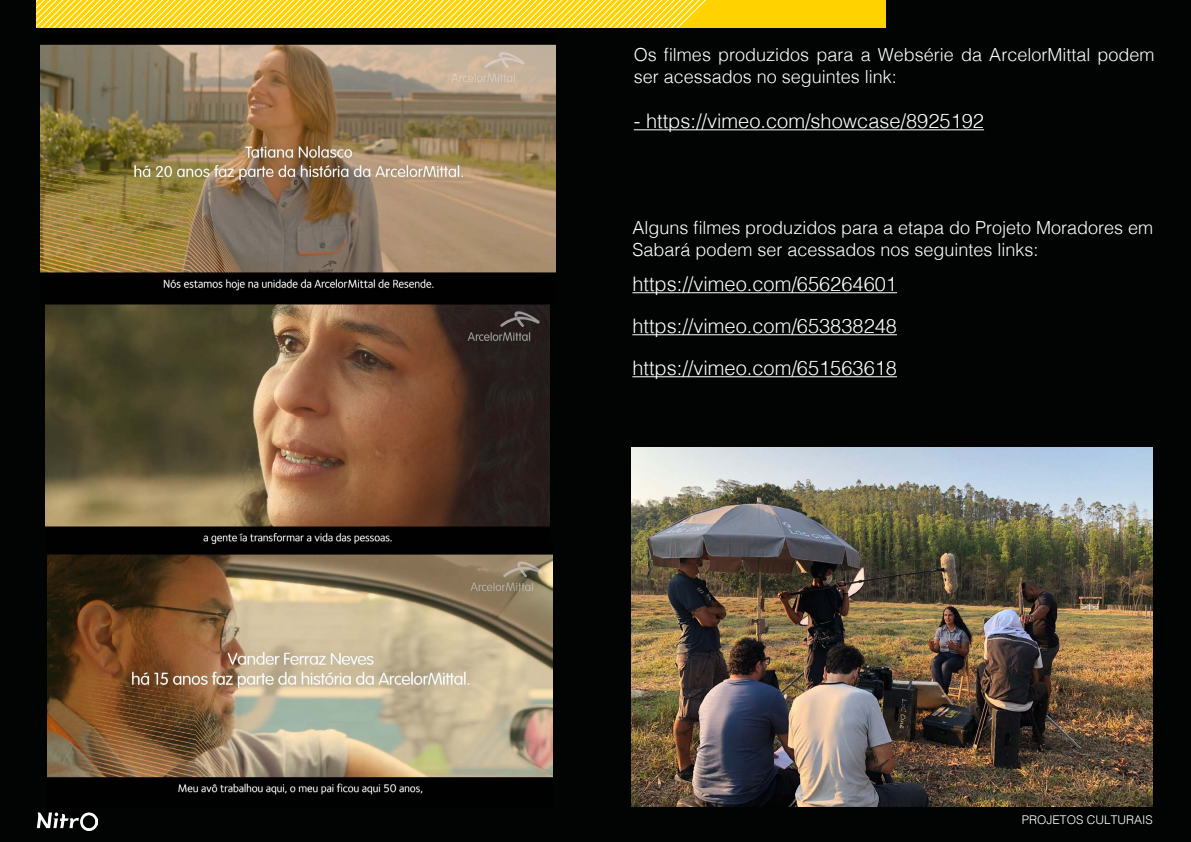
<style>
.page{position:relative;width:1191px;height:842px;background:#020403}
.page>*{position:absolute;margin:0;border:0;box-sizing:border-box;transform-origin:0 0}
.t1{font:300 20px/42px "Helvetica";color:#fff;text-align:justify}
.t2{font:300 18px/21.6px "Helvetica";color:#fff}
.t3{font:300 12px "Helvetica";color:#fff}
</style>
<div class="page">
<div style="left:36px;top:0;width:849px;height:28px;background:#ffd200"></div>
<svg style="left:36px;top:0;width:670px;height:28px"></svg>
<img style="left:36px;top:812px;width:62px;height:19px">
<img style="left:48px;top:554px;width:504px;height:241px">
<img style="left:40px;top:44px;width:515px;height:247px">
<hr style="left:634px;top:129px;width:350px;height:1px;background:#fff">
<img style="left:45px;top:304px;width:504px;height:241px">
<img style="left:631px;top:448px;width:521px;height:358px">
<hr style="left:632px;top:292px;width:265px;height:1px;background:#fff">
<hr style="left:632px;top:334px;width:265px;height:1px;background:#fff">
<hr style="left:632px;top:376px;width:265px;height:1px;background:#fff">
<p class="t2" style="left:634px;top:43px;width:522px">Os filmes produzidos para a Websérie da ArcelorMittal podem ser acessados no seguintes link:</p>
<p class="t1" style="left:634px;top:99px;width:352px">- https://vimeo.com/showcase/8925192</p>
<p class="t2" style="left:632px;top:216px;width:522px">Alguns filmes produzidos para a etapa do Projeto Moradores em<br>Sabará podem ser acessados nos seguintes links:</p>
<p class="t1" style="left:632px;top:262px;width:266px">https://vimeo.com/656264601 https://vimeo.com/653838248 https://vimeo.com/651563618</p>
<p class="t3" style="left:1022px;top:809px;width:132px">PROJETOS CULTURAIS</p>
</div>
